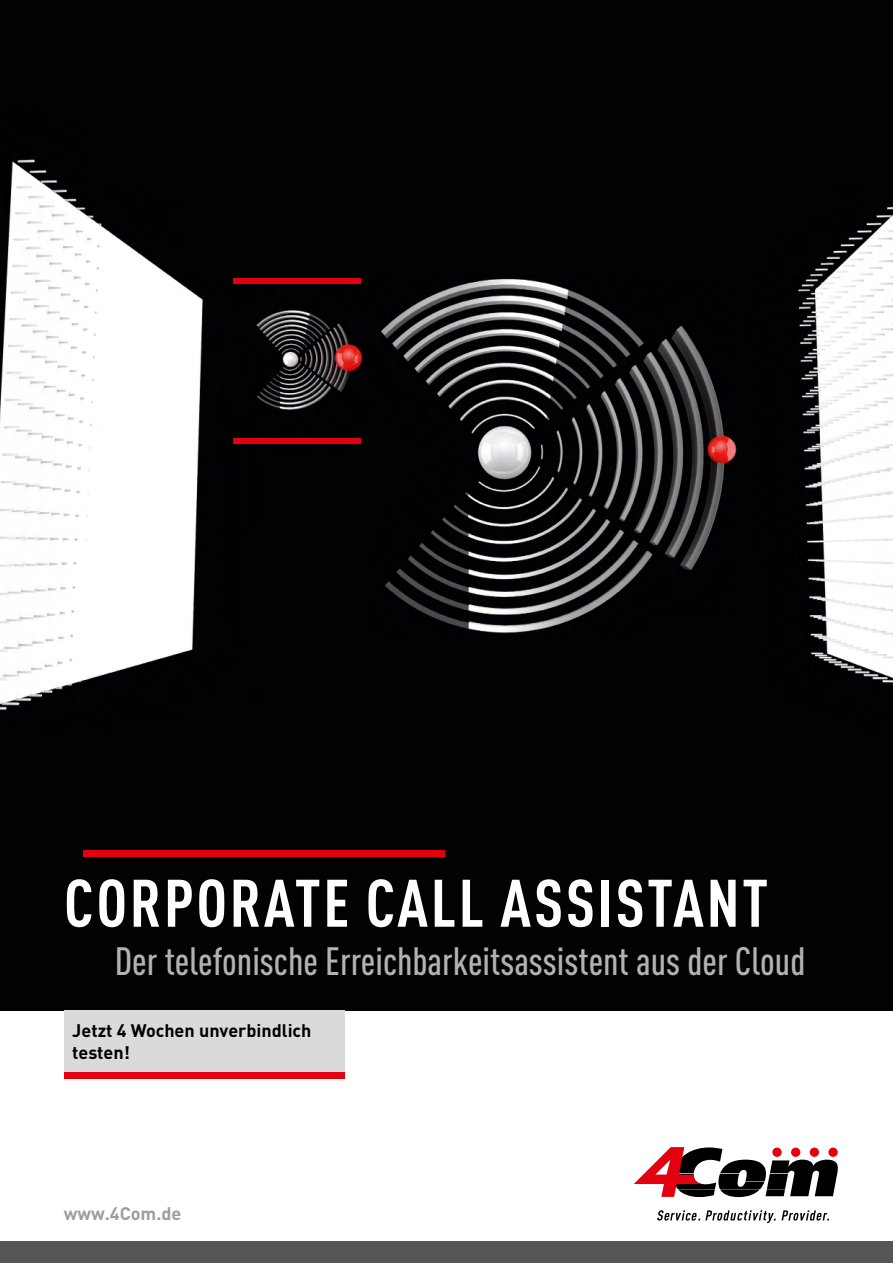
<style>
.page{position:relative;width:893px;height:1263px;background:#fff}
.page>*{position:absolute;margin:0;border:0;box-sizing:border-box;transform-origin:0 0}
.HEADLINE{font:700 condensed 66px "DINOT";letter-spacing:.04em;color:#fff}
.SUB-HEADLINE{font:500 condensed 39px "DINOT";color:#b1b2b3}
.INFOBOX_TITELSEITE{font:700 18px/22.5px "DINOT";color:#000}
.INTERNETADRESSE{font:700 18px "DINOT";color:#9c9d9d}
</style>
<div class="page">
<div style="left:0;top:1242px;width:893px;height:21px;background:#565656"></div>
<img style="left:0;top:0;width:893px;height:1010px">
<div style="left:233px;top:439px;width:127px;height:5px;background:#e3000f"></div>
<div style="left:233px;top:278px;width:127px;height:6px;background:#e3000f"></div>
<div style="left:83px;top:850px;width:361px;height:7px;background:#e3000f"></div>
<div style="left:64px;top:1010px;width:280px;height:62px;background:#dadada"></div>
<div style="left:64px;top:1072px;width:280px;height:6px;background:#e3000f"></div>
<svg style="left:657px;top:1210px;width:172px;height:13px"></svg>
<svg style="left:634px;top:1147px;width:204px;height:50px"></svg>
<p class="HEADLINE" style="left:64px;top:863px;width:705px">CORPORATE CALL ASSISTANT</p>
<p class="SUB-HEADLINE" style="left:115px;top:938px;width:692px">Der telefonische Erreichbarkeitsassistent aus der Cloud</p>
<p class="INFOBOX_TITELSEITE" style="left:72px;top:1018px;width:241px">Jetzt 4 Wochen unverbindlich testen!</p>
<p class="INTERNETADRESSE" style="left:64px;top:1202px;width:119px">www.4Com.de</p>
</div>
